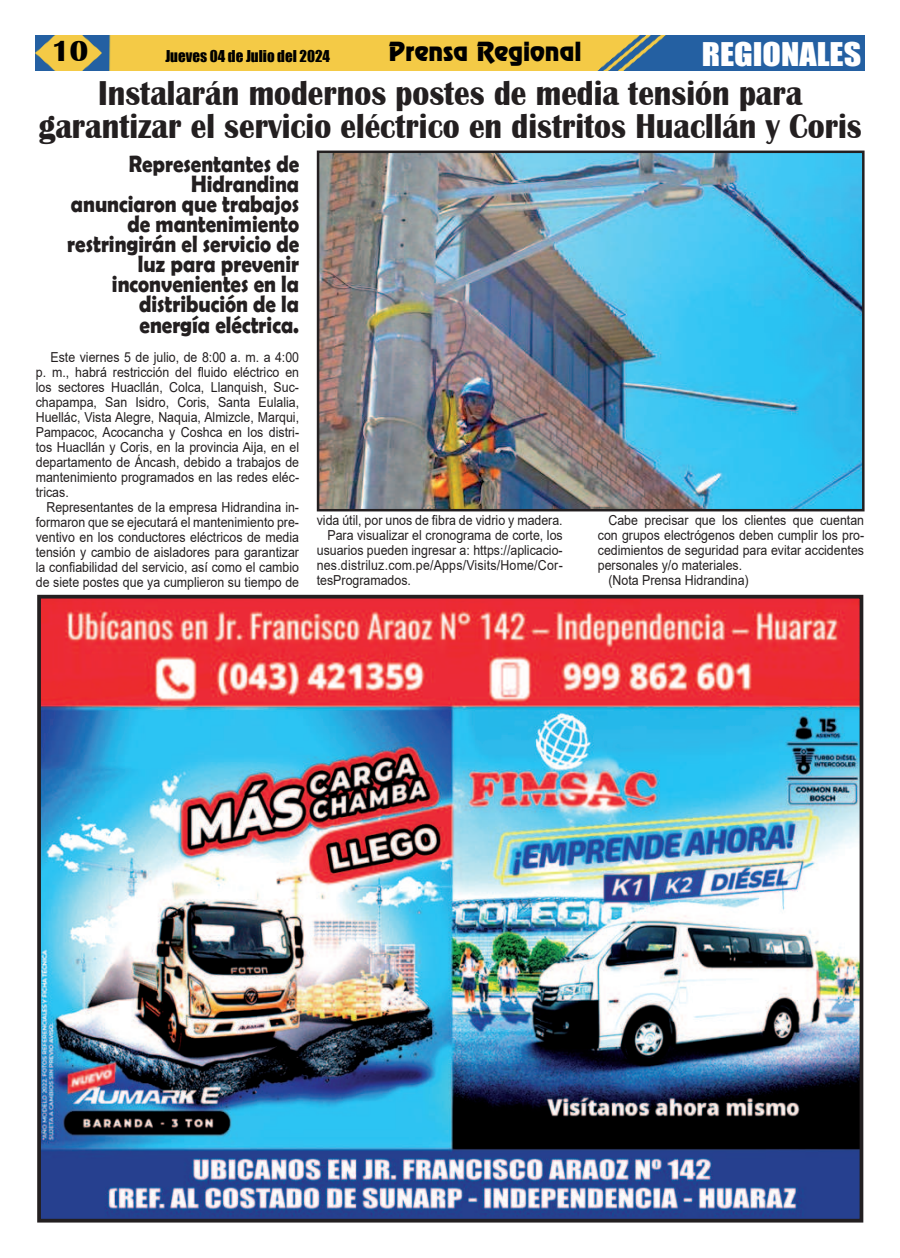
<style>
.page{position:relative;width:900px;height:1258px;background:#fff}
.page>*{position:absolute;margin:0;border:0;box-sizing:border-box;transform-origin:0 0}
.t1{font:700 35.5px/32.5px "Britannic";color:#231f20;text-align:center;scale:.88 1}
.t2{font:30px "Impact";color:#fff;scale:1.13 1}
.t3{font:700 30px "Britannic";color:#000}
.t4{font:700 23.75px/20.1px "Berlin Sans FB Demi";color:#231f20;text-align:right;scale:.88 1}
.t5{font:23.75px "Renfrew Normal";color:#000}
.t6{font:15px "Impact";color:#000}
.t7{font:13.75px/15px "Arial";color:#231f20;text-align:justify;scale:.9 1}
</style>
<div class="page">
<img style="left:35px;top:35px;width:830px;height:36px">
<img style="left:42px;top:600px;width:816px;height:617px">
<div style="left:37px;top:595px;width:826px;height:627px;border:4px solid #231f20"></div>
<img style="left:321px;top:155px;width:540px;height:352px">
<div style="left:317px;top:151px;width:548px;height:360px;border:3px solid #231f20"></div>
<h2 class="t3" style="left:52px;top:41px;width:38px">10</h2>
<p class="t6" style="left:165px;top:48px;width:166px">Jueves 04 de Julio del 2024</p>
<h3 class="t5" style="left:389px;top:41px;width:194px">Prensa Regional</h3>
<h2 class="t2" style="left:702px;top:38px;width:143px">REGIONALES</h2>
<h1 class="t1" style="left:39px;top:80px;width:937px">Instalarán modernos postes de media tensión para garantizar el servicio eléctrico en distritos Huacllán y Coris</h1>
<h3 class="t4" style="left:67px;top:156px;width:265px">Representantes de<br>Hidrandina<br>anunciaron que trabajos de mantenimiento restringirán el servicio de luz para prevenir inconvenientes en la distribución de la energía eléctrica.</h3>
<p class="t7" style="left:36px;top:351px;width:294px;text-indent:15px">Este viernes 5 de julio, de 8:00 a. m. a 4:00 p. m., habrá restricción del 昀氀uido eléctrico en los sectores Huacllán, Colca, Llanquish, Suc&shy;chapampa, San Isidro, Coris, Santa Eulalia, Huellác, Vista Alegre, Naquia, Almizcle, Marqui, Pampacoc, Acocancha y Coshca en los distri&shy;tos Huacllán y Coris, en la provincia Aija, en el departamento de Áncash, debido a trabajos de mantenimiento programados en las redes eléc&shy;tricas.</p>
<p class="t7" style="left:36px;top:501px;width:294px;text-indent:11px">Representantes de la empresa Hidrandina in&shy;formaron que se ejecutará el mantenimiento pre&shy;ventivo en los conductores eléctricos de media tensión y cambio de aisladores para garantizar la con昀椀abilidad del servicio, así como el cambio de siete postes que ya cumplieron su tiempo de</p>
<p class="t7" style="left:317px;top:513px;width:275px">vida útil, por unos de 昀椀bra de vidrio y madera.</p>
<p class="t7" style="left:327px;top:529px;width:263px">Para visualizar el cronograma de corte, los</p>
<p class="t7" style="left:317px;top:544px;width:275px">usuarios pueden ingresar a: https://aplicacio-</p>
<p class="t7" style="left:317px;top:559px;width:275px">nes.distriluz.com.pe/Apps/Visits/Home/Cor-</p>
<p class="t7" style="left:317px;top:574px;width:106px">tesProgramados.</p>
<p class="t7" style="left:608px;top:514px;width:286px">Cabe precisar que los clientes que cuentan</p>
<p class="t7" style="left:598px;top:529px;width:297px">con grupos electrógenos deben cumplir los pro-</p>
<p class="t7" style="left:598px;top:544px;width:297px">cedimientos de seguridad para evitar accidentes</p>
<p class="t7" style="left:598px;top:559px;width:162px">personales y/o materiales.</p>
<p class="t7" style="left:608px;top:574px;width:157px">(Nota Prensa Hidrandina)</p>
</div>
